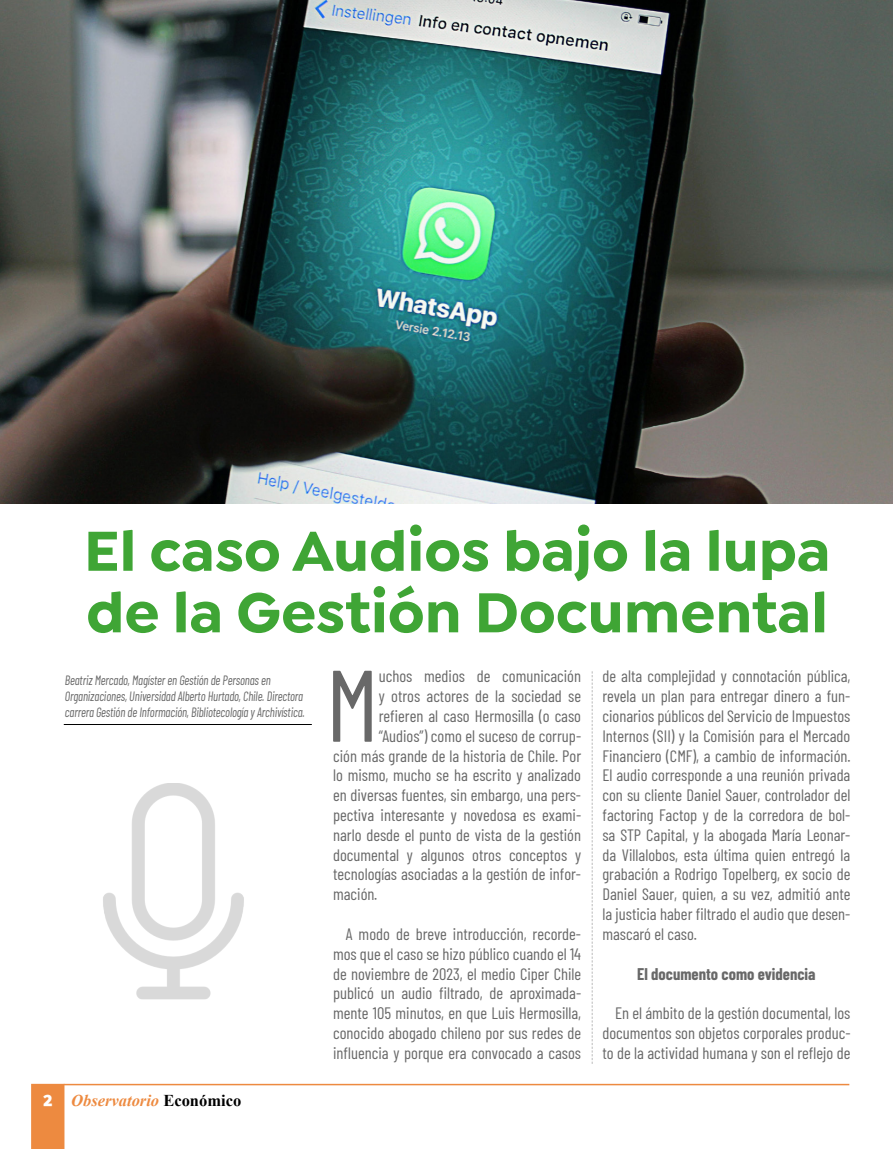
<style>
.page{position:relative;width:893px;height:1149px;background:#fff}
.page>*{position:absolute;margin:0;border:0;box-sizing:border-box;transform-origin:0 0}
.t1{font:101.4px "Barlow Condensed";color:#686868}
.t2{font:700 60px/61.5px "Isidora Sans";color:#3fa535}
.t3{font:16.5px/19.8px "Barlow Condensed";color:#686868;text-align:justify}
.t4{font:700 16.5px "Barlow Condensed";color:#686868}
.t5{font:italic 700 16.5px "Times New Roman";color:#ed8a40}
.t6{font:italic 13.5px/16.2px "Barlow Condensed";letter-spacing:-.01em;color:#686868;scale:.9 1}
.s1{font-family:"Isidora Sans";font-weight:900;font-style:normal;color:#fff}
.s2{font-style:normal;color:#000}
</style>
<div class="page">
<hr style="left:64px;top:1083px;width:785px;height:1px;background:#ed8a40">
<div style="left:31px;top:1083px;width:33px;height:65px;background:#ed8a40"></div>
<svg style="left:592px;top:671px;width:1px;height:392px"></svg>
<img style="left:0;top:0;width:893px;height:503px">
<hr style="left:64px;top:724px;width:248px;height:1px;background:#000">
<img style="left:103px;top:783px;width:141px;height:216px">
<h2 class="t2" style="left:84px;top:520px;width:748px">El caso Audios bajo la lupa de la Gestión Documental</h2>
<h1 class="t1" style="left:326px;top:632px;width:54px">M</h1>
<p class="t3" style="left:379px;top:665px;width:204px">uchos medios de comunicación</p>
<p class="t3" style="left:602px;top:665px;width:250px">de alta complejidad y connotación pública, revela un plan para entregar dinero a fun&shy;cionarios públicos del Servicio de Impuestos Internos (SII) y la Comisión para el Mercado Financiero (CMF), a cambio de información.<br>El audio corresponde a una reunión privada con su cliente Daniel Sauer, controlador del factoring Factop y de la corredora de bol&shy;sa STP Capital, y la abogada María Leonar&shy;da Villalobos, esta última quien entregó la grabación a Rodrigo Topelberg, ex socio de Daniel Sauer, quien, a su vez, admitió ante la justicia haber filtrado el audio que desen&shy;mascaró el caso.</p>
<p class="t4" style="left:637px;top:961px;width:180px">El documento como evidencia</p>
<p class="t3" style="left:602px;top:1001px;width:250px;text-indent:13px">En el ámbito de la gestión documental, los documentos son objetos corporales produc&shy;to de la actividad humana y son el reflejo de</p>
<p class="t6" style="left:65px;top:670px;width:268px">Beatriz Mercado, Magíster en Gestión de Personas en<br>Organizaciones, Universidad Alberto Hurtado, Chile. Directora carrera Gestión de Información, Bibliotecología y Archivística.</p>
<p class="t3" style="left:379px;top:684px;width:204px">y otros actores de la sociedad se</p>
<p class="t3" style="left:379px;top:704px;width:204px">refieren al caso Hermosilla (o caso</p>
<p class="t3" style="left:379px;top:724px;width:204px">“Audios”) como el suceso de corrup-</p>
<p class="t3" style="left:333px;top:744px;width:250px">ción más grande de la historia de Chile. Por</p>
<p class="t3" style="left:333px;top:764px;width:249px">lo mismo, mucho se ha escrito y analizado</p>
<p class="t3" style="left:333px;top:783px;width:250px">en diversas fuentes, sin embargo, una pers-</p>
<p class="t3" style="left:333px;top:803px;width:250px">pectiva interesante y novedosa es exami-</p>
<p class="t3" style="left:333px;top:823px;width:250px">narlo desde el punto de vista de la gestión</p>
<p class="t3" style="left:333px;top:843px;width:250px">documental y algunos otros conceptos y</p>
<p class="t3" style="left:333px;top:863px;width:250px">tecnologías asociadas a la gestión de infor-</p>
<p class="t3" style="left:333px;top:882px;width:46px">mación.</p>
<p class="t3" style="left:333px;top:922px;width:250px;text-indent:13px">A modo de breve introducción, recorde&shy;mos que el caso se hizo público cuando el 14 de noviembre de 2023, el medio Ciper Chile publicó un audio filtrado, de aproximada&shy;mente 105 minutos, en que Luis Hermosilla, conocido abogado chileno por sus redes de influencia y porque era convocado a casos</p>
<p class="t5" style="left:43px;top:1088px;width:199px"><span class="s1">2</span> Observatorio <span class="s2">Económico</span></p>
</div>
